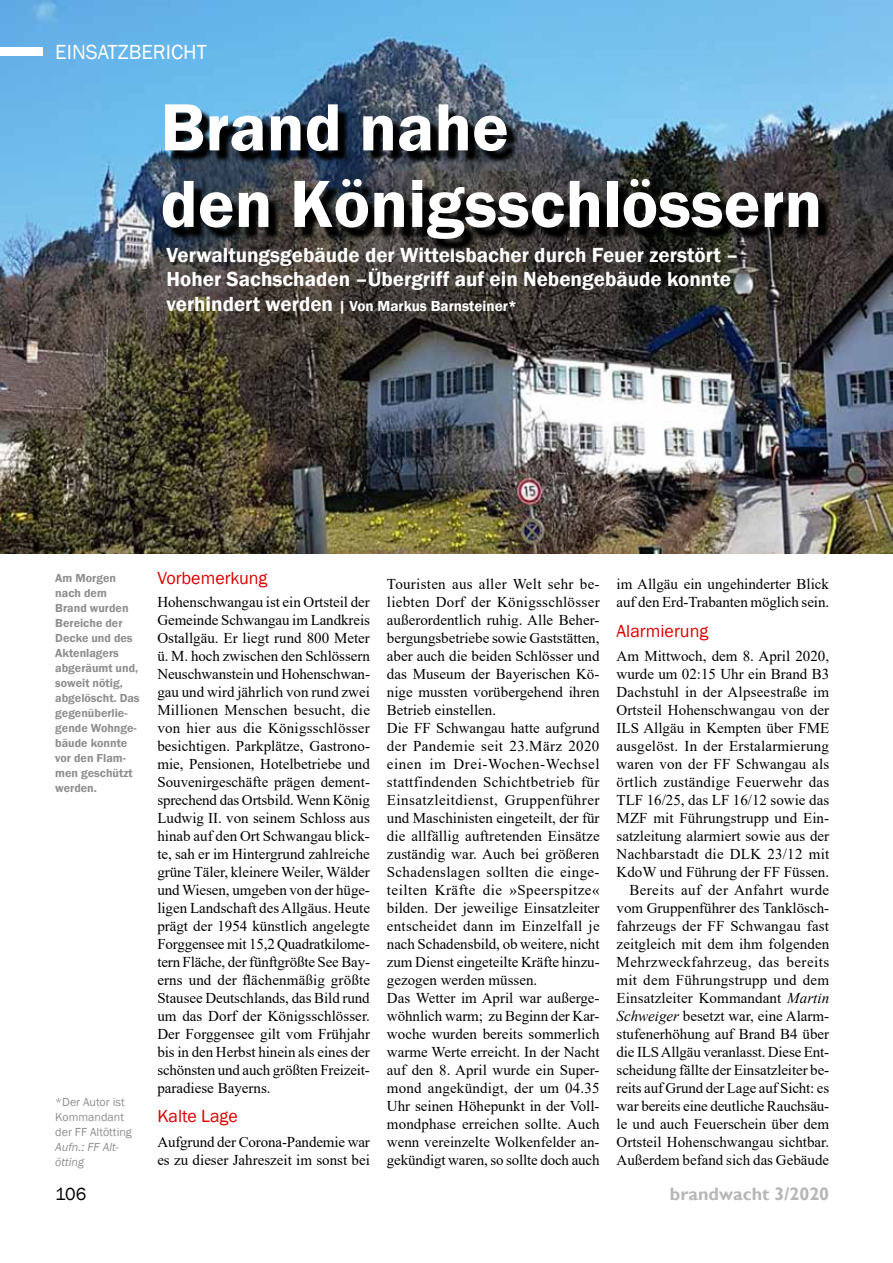
<style>
.page{position:relative;width:893px;height:1263px;background:#fff}
.page>*{position:absolute;margin:0;border:0;box-sizing:border-box;transform-origin:0 0}
.t1{font:600 69px/76.5px "Franklin Gothic";color:#fff}
.t2{font:600 21px/24px "Franklin Gothic";color:#fff}
.t3{font:21px "Franklin Gothic";color:#fff}
.t4{font:18px "Franklin Gothic";color:#dc0000}
.t5{font:700 18px "Gill Sans";color:#b6b7b6}
.t6{font:18px "Franklin Gothic";color:#000}
.t7{font:15px/18px "Times New Roman";color:#000}
.t8{font:600 15px "Franklin Gothic";color:#fff}
.t9{font:600 12px/15px "Franklin Gothic";color:#8f908e}
.t10{font:12px/15px "Franklin Gothic";color:#8f908e}
.t11{font:italic 12px/15px "Franklin Gothic";color:#8f908e}
.s1{font-size:21px}
.s2{font-style:italic}
</style>
<div class="page">
<img style="left:0;top:0;width:893px;height:553px">
<img style="left:167px;top:109px;width:664px;height:143px">
<div style="left:0;top:47px;width:43px;height:8px;background:#fff"></div>
<h2 class="t3" style="left:55px;top:39px;width:153px">EINSATZBERICHT</h2>
<h1 class="t1" style="left:160px;top:90px;width:663px">Brand nahe<br>den Königsschlössern</h1>
<h2 class="t2" style="left:167px;top:243px;width:573px">Verwaltungsgebäude der Wittelsbacher durch Feuer zerstört –<br>Hoher Sachschaden –Übergriff auf ein Nebengebäude konnte</h2>
<p class="t8" style="left:167px;top:297px;width:352px"><span class="s1">verhindert werden</span> | Von Markus Barnsteiner*</p>
<p class="t4" style="left:157px;top:566px;width:112px">Vorbemerkung</p>
<p class="t7" style="left:157px;top:593px;width:214px;text-align:justify">Hohenschwangau ist ein Ortsteil der Gemeinde Schwangau im Landkreis Ostallgäu. Er liegt rund 800 Meter ü. M. hoch zwischen den Schlössern Neuschwanstein und Hohenschwan&shy;gau und wird jährlich von rund zwei Millionen Menschen besucht, die von hier aus die Königsschlösser besichtigen. Parkplätze, Gastrono&shy;mie, Pensionen, Hotelbetriebe und Souvenirgeschäfte prägen dement&shy;sprechend das Ortsbild. Wenn König Ludwig II. von seinem Schloss aus hinab auf den Ort Schwangau blick&shy;te, sah er im Hintergrund zahlreiche grüne Täler, kleinere Weiler, Wälder und Wiesen, umgeben von der hüge&shy;ligen Landschaft des Allgäus. Heute prägt der 1954 künstlich angelegte Forggensee mit 15,2 Quadratkilome&shy;tern Fläche, der fünftgrößte See Bay&shy;erns und der flächenmäßig größte Stausee Deutschlands, das Bild rund um das Dorf der Königsschlösser.<br>Der Forggensee gilt vom Frühjahr bis in den Herbst hinein als eines der schönsten und auch größten Freizeit&shy;paradiese Bayerns.</p>
<p class="t4" style="left:157px;top:1104px;width:82px">Kalte Lage</p>
<p class="t7" style="left:157px;top:1133px;width:214px">Aufgrund der Corona-Pandemie war es zu dieser Jahreszeit im sonst bei</p>
<p class="t9" style="left:55px;top:570px;width:86px">Am Morgen nach dem<br>Brand wurden<br>Bereiche der<br>Decke und des<br>Aktenlagers abgeräumt und, soweit nötig, abgelöscht. Das gegenüberlie&shy;gende Wohnge&shy;bäude konnte vor den Flam&shy;men geschützt werden.</p>
<p class="t7" style="left:387px;top:575px;width:214px">Touristen aus aller Welt sehr be&shy;liebten Dorf der Königsschlösser außerordentlich ruhig. Alle Beher&shy;bergungsbetriebe sowie Gaststätten, aber auch die beiden Schlösser und das Museum der Bayerischen Kö&shy;nige mussten vorübergehend ihren Betrieb einstellen.<br>Die FF Schwangau hatte aufgrund der Pandemie seit 23.März 2020 einen im Drei-Wochen-Wechsel stattfindenden Schichtbetrieb für Einsatzleitdienst, Gruppenführer und Maschinisten eingeteilt, der für die allfällig auftretenden Einsätze zuständig war. Auch bei größeren Schadenslagen sollten die einge&shy;teilten Kräfte die »Speerspitze« bilden. Der jeweilige Einsatzleiter entscheidet dann im Einzelfall je nach Schadensbild, ob weitere, nicht zum Dienst eingeteilte Kräfte hinzu&shy;gezogen werden müssen.<br>Das Wetter im April war außerge&shy;wöhnlich warm; zu Beginn der Kar&shy;woche wurden bereits sommerlich warme Werte erreicht. In der Nacht auf den 8. April wurde ein Super&shy;mond angekündigt, der um 04.35<br>Uhr seinen Höhepunkt in der Voll&shy;mondphase erreichen sollte. Auch wenn vereinzelte Wolkenfelder an&shy;gekündigt waren, so sollte doch auch</p>
<p class="t7" style="left:617px;top:575px;width:214px">im Allgäu ein ungehinderter Blick auf den Erd-Trabanten möglich sein.</p>
<p class="t4" style="left:617px;top:620px;width:93px">Alarmierung</p>
<p class="t7" style="left:617px;top:647px;width:214px;text-align:right">Am Mittwoch, dem 8. April 2020, wurde um 02:15 Uhr ein Brand B3<br>Dachstuhl in der Alpseestraße im Ortsteil Hohenschwangau von der ILS Allgäu in Kempten über FME ausgelöst. In der Erstalarmierung waren von der FF Schwangau als örtlich zuständige Feuerwehr das TLF 16/25, das LF 16/12 sowie das MZF mit Führungstrupp und Ein&shy;satzleitung alarmiert sowie aus der Nachbarstadt die DLK 23/12 mit KdoW und Führung der FF Füssen.<br>Bereits auf der Anfahrt wurde vom Gruppenführer des Tanklösch&shy;fahrzeugs der FF Schwangau fast zeitgleich mit dem ihm folgenden Mehrzweckfahrzeug, das bereits mit dem Führungstrupp und dem Einsatzleiter Kommandant <span class="s2">Martin Schweiger</span> besetzt war, eine Alarm&shy;stufenerhöhung auf Brand B4 über die ILS Allgäu veranlasst. Diese Ent&shy;scheidung fällte der Einsatzleiter be&shy;reits auf Grund der Lage auf Sicht: es war bereits eine deutliche Rauchsäu&shy;le und auch Feuerschein über dem Ortsteil Hohenschwangau sichtbar.<br>Außerdem befand sich das Gebäude</p>
<p class="t10" style="left:55px;top:1095px;width:78px">*Der Autor ist<br>Kommandant der FF Altötting</p>
<p class="t11" style="left:55px;top:1140px;width:65px">Aufn.: FF Alt&shy;ötting</p>
<p class="t6" style="left:55px;top:1182px;width:33px">106</p>
<p class="t5" style="left:670px;top:1183px;width:161px">brandwacht 3/2020</p>
</div>
